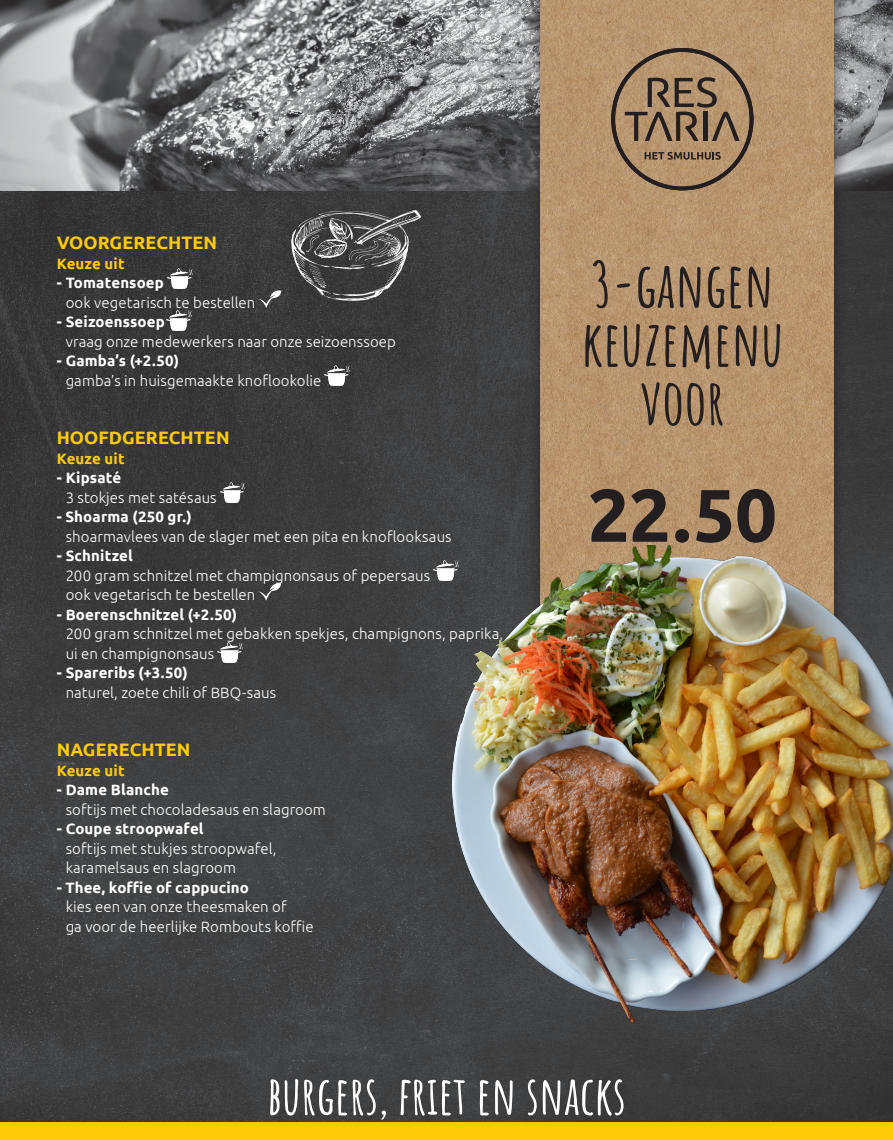
<style>
.page{position:relative;width:893px;height:1140px;background:#fff}
.page>*{position:absolute;margin:0;border:0;box-sizing:border-box;transform-origin:0 0}
.Tussenkop{font:700 74.4px "Ubuntu";color:#231f20}
.t1{font:700 62.1px/58.5px "Amatic SC";color:#231f20;text-align:center}
.t2{font:700 52.5px "Amatic SC";color:#fff}
.Tussenkop-2{font:700 18px "Ubuntu";letter-spacing:.005em;color:#feca0a}
.Tussenkop-3{font:300 15px/19.5px "Ubuntu";letter-spacing:.005em;color:#fff}
.body{font:300 15px/19.5px "Ubuntu";letter-spacing:.005em;color:#fff}
.Tussenkop-4{font:700 15px "Ubuntu";letter-spacing:.01em;color:#fff}
.Tussenkop-5{font:700 15px "Ubuntu";letter-spacing:.01em;color:#feca0a}
.body-2{font:700 15px "Ubuntu";letter-spacing:.01em;color:#fff}
.s1{font-weight:700}
</style>
<div class="page">
<img style="left:0;top:190px;width:893px;height:933px">
<div style="left:0;top:1123px;width:893px;height:17px;background:#feca0a"></div>
<img style="left:167px;top:268px;width:25px;height:20px">
<svg style="left:259px;top:290px;width:22px;height:18px"></svg>
<img style="left:325px;top:366px;width:25px;height:19px">
<img style="left:220px;top:483px;width:25px;height:19px">
<img style="left:434px;top:561px;width:19px;height:19px">
<svg style="left:259px;top:583px;width:22px;height:17px"></svg>
<img style="left:0;top:0;width:893px;height:190px">
<div style="left:526px;top:0;width:322px;height:655px;background:#231f20;opacity:.75"></div>
<img style="left:540px;top:0;width:293px;height:546px">
<svg style="left:291px;top:210px;width:130px;height:91px;background:#595959"></svg>
<img style="left:453px;top:546px;width:440px;height:476px">
<svg style="left:611px;top:48px;width:142px;height:142px;background:#9a7d5f"></svg>
<img style="left:167px;top:310px;width:24px;height:20px">
<img style="left:218px;top:642px;width:24px;height:20px">
<p class="Tussenkop-2" style="left:57px;top:232px;width:162px">VOORGERECHTEN</p>
<p class="Tussenkop-5" style="left:57px;top:254px;width:70px">Keuze uit</p>
<p class="Tussenkop-4" style="left:57px;top:274px;width:109px">- Tomatensoep</p>
<p class="Tussenkop-3" style="left:66px;top:292px;width:191px">ook vegetarisch te bestellen</p>
<p class="Tussenkop-4" style="left:57px;top:313px;width:110px">- Seizoenssoep</p>
<p class="Tussenkop-3" style="left:66px;top:331px;width:332px">vraag onze medewerkers naar onze seizoenssoep</p>
<p class="Tussenkop-3" style="left:66px;top:351px;width:257px;text-indent:-9px"><span class="s1">- Gamba’s (+2.50)<br></span>gamba’s in huisgemaakte knoflookolie</p>
<p class="Tussenkop-2" style="left:57px;top:427px;width:174px">HOOFDGERECHTEN</p>
<p class="Tussenkop-5" style="left:57px;top:449px;width:70px">Keuze uit</p>
<p class="Tussenkop-4" style="left:57px;top:469px;width:66px">- Kipsaté</p>
<p class="Tussenkop-3" style="left:66px;top:487px;width:153px">3 stokjes met satésaus</p>
<p class="Tussenkop-3" style="left:66px;top:507px;width:387px;text-indent:-9px"><span class="s1">- Shoarma (250 gr.)<br></span>shoarmavlees van de slager met een pita en knoflooksaus</p>
<p class="Tussenkop-3" style="left:66px;top:546px;width:366px;text-indent:-9px"><span class="s1">- Schnitzel<br></span>200 gram schnitzel met champignonsaus of pepersaus ook vegetarisch te bestellen</p>
<p class="Tussenkop-4" style="left:57px;top:605px;width:182px">- Boerenschnitzel (+2.50)</p>
<p class="body" style="left:66px;top:624px;width:439px">200 gram schnitzel met gebakken spekjes, champignons, paprika, ui en champignonsaus</p>
<p class="body-2" style="left:57px;top:664px;width:133px">- Spareribs (+3.50)</p>
<p class="body" style="left:66px;top:682px;width:212px">naturel, zoete chili of BBQ-saus</p>
<p class="Tussenkop-2" style="left:57px;top:739px;width:135px">NAGERECHTEN</p>
<p class="Tussenkop-5" style="left:57px;top:761px;width:70px">Keuze uit</p>
<p class="Tussenkop-4" style="left:57px;top:781px;width:114px">- Dame Blanche</p>
<p class="body" style="left:66px;top:799px;width:262px">softijs met chocoladesaus en slagroom</p>
<p class="Tussenkop-4" style="left:57px;top:820px;width:148px">- Coupe stroopwafel</p>
<p class="body" style="left:66px;top:838px;width:212px">softijs met stukjes stroopwafel,</p>
<p class="body" style="left:66px;top:858px;width:172px">karamelsaus en slagroom</p>
<p class="Tussenkop-4" style="left:57px;top:878px;width:194px">- Thee, koffie of cappucino</p>
<p class="body" style="left:66px;top:897px;width:223px">kies een van onze theesmaken of</p>
<p class="Tussenkop-3" style="left:66px;top:916px;width:250px">ga voor de heerlijke Rombouts koffie</p>
<p class="t1" style="left:581px;top:251px;width:204px">3-GANGEN<br>KEUZEMENU<br>VOOR</p>
<p class="Tussenkop" style="left:588px;top:470px;width:191px">22.50</p>
<p class="t2" style="left:267px;top:1054px;width:360px">BURGERS, FRIET EN SNACKS</p>
</div>
